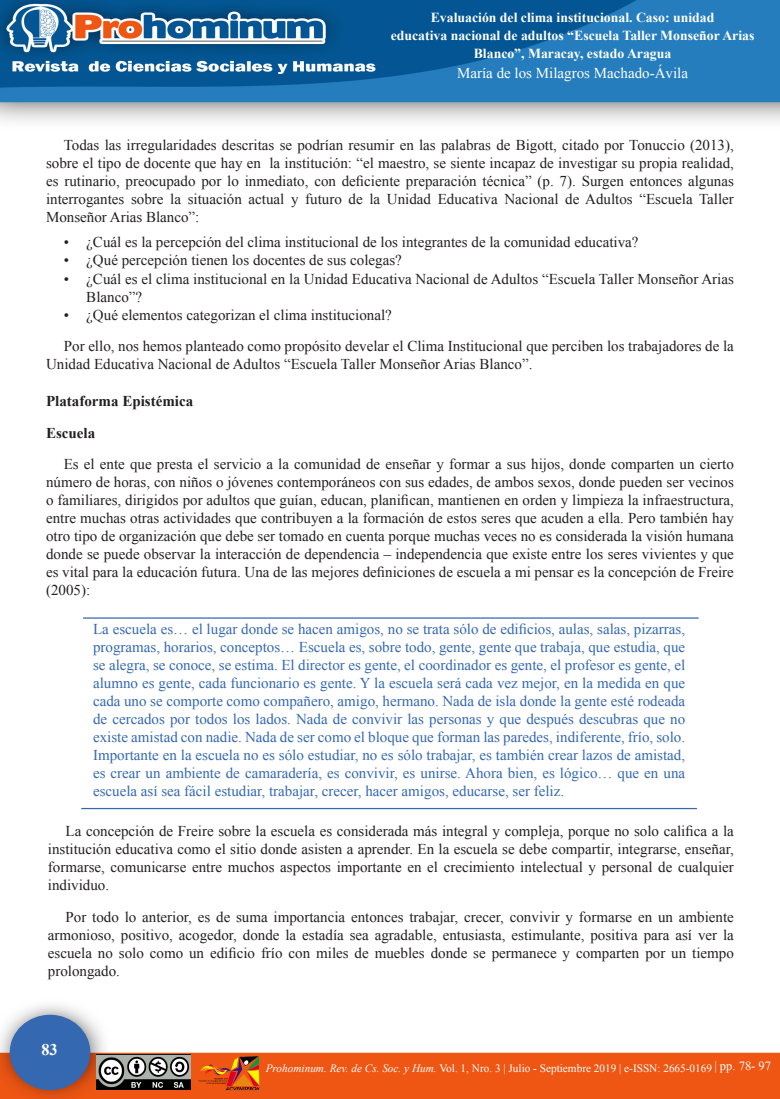
<style>
.page{position:relative;width:780px;height:1099px;background:#fff}
.page>*{position:absolute;margin:0;border:0;box-sizing:border-box;transform-origin:0 0}
.t1{font:700 16.25px "Times New Roman";color:#fff}
.t2{font:15px/18px "Times New Roman";color:#231f20;text-align:justify}
.t3{font:15px/18px "Times New Roman";color:#3468b1;text-align:justify}
.t4{font:15px "Times New Roman";color:#fff}
.t5{font:700 15px "Times New Roman";color:#231f20}
.t6{font:700 13.75px/18px "Times New Roman";color:#fff;text-align:center}
.t7{font:12.5px "Times New Roman";color:#fff}
.t8{font:11.25px "Times New Roman";color:#fff}
.s1{font-style:italic}
</style>
<div class="page">
<img style="left:0;top:1005px;width:780px;height:93px">
<div style="left:10px;top:1015px;width:80px;height:74px;background:#3468b1;border-radius:50%"></div>
<div style="left:10px;top:1014px;width:80px;height:76px;border:1px solid #3468b1;border-radius:50%"></div>
<img style="left:97px;top:1054px;width:93px;height:35px">
<img style="left:196px;top:1054px;width:63px;height:37px">
<img style="left:0;top:0;width:780px;height:122px">
<hr style="left:83px;top:617px;width:615px;height:1px;background:#3468b1">
<hr style="left:81px;top:808px;width:616px;height:1px;background:#3468b1">
<p class="t6" style="left:431px;top:8px;width:285px">Evaluación del clima institucional. Caso: unidad</p>
<p class="t6" style="left:390px;top:26px;width:365px">educativa nacional de adultos “Escuela Taller Monseñor Arias<br>Blanco”, Maracay, estado Aragua</p>
<p class="t4" style="left:457px;top:62px;width:232px">María de los Milagros Machado-Ávila</p>
<p class="t2" style="left:46px;top:136px;width:689px;text-indent:18px">Todas las irregularidades descritas se podrían resumir en las palabras de Bigott, citado por Tonuccio (2013), sobre el tipo de docente que hay en la institución: “el maestro, se siente incapaz de investigar su propia realidad, es rutinario, preocupado por lo inmediato, con deficiente preparación técnica” (p. 7). Surgen entonces algunas interrogantes sobre la situación actual y futuro de la Unidad Educativa Nacional de Adultos “Escuela Taller Monseñor Arias Blanco”:</p>
<p class="t2" style="left:64px;top:233px;width:576px">• ¿Cuál es la percepción del clima institucional de los integrantes de la comunidad educativa?</p>
<p class="t2" style="left:64px;top:251px;width:339px">• ¿Qué percepción tienen los docentes de sus colegas?</p>
<p class="t2" style="left:86px;top:269px;width:649px;text-indent:-22px">• ¿Cuál es el clima institucional en la Unidad Educativa Nacional de Adultos “Escuela Taller Monseñor Arias<br>Blanco”?</p>
<p class="t2" style="left:64px;top:305px;width:329px">• ¿Qué elementos categorizan el clima institucional?</p>
<p class="t2" style="left:46px;top:336px;width:689px;text-indent:18px">Por ello, nos hemos planteado como propósito develar el Clima Institucional que perciben los trabajadores de la<br>Unidad Educativa Nacional de Adultos “Escuela Taller Monseñor Arias Blanco”.</p>
<p class="t5" style="left:46px;top:391px;width:149px">Plataforma Epistémica</p>
<p class="t5" style="left:46px;top:422px;width:51px">Escuela</p>
<p class="t2" style="left:46px;top:454px;width:689px;text-indent:18px">Es el ente que presta el servicio a la comunidad de enseñar y formar a sus hijos, donde comparten un cierto número de horas, con niños o jóvenes contemporáneos con sus edades, de ambos sexos, donde pueden ser vecinos o familiares, dirigidos por adultos que guían, educan, planifican, mantienen en orden y limpieza la infraestructura, entre muchas otras actividades que contribuyen a la formación de estos seres que acuden a ella. Pero también hay otro tipo de organización que debe ser tomado en cuenta porque muchas veces no es considerada la visión humana donde se puede observar la interacción de dependencia – independencia que existe entre los seres vivientes y que es vital para la educación futura. Una de las mejores definiciones de escuela a mi pensar es la concepción de Freire (2005):</p>
<p class="t3" style="left:93px;top:619px;width:593px">La escuela es… el lugar donde se hacen amigos, no se trata sólo de edificios, aulas, salas, pizarras, programas, horarios, conceptos… Escuela es, sobre todo, gente, gente que trabaja, que estudia, que se alegra, se conoce, se estima. El director es gente, el coordinador es gente, el profesor es gente, el alumno es gente, cada funcionario es gente. Y la escuela será cada vez mejor, en la medida en que cada uno se comporte como compañero, amigo, hermano. Nada de isla donde la gente esté rodeada de cercados por todos los lados. Nada de convivir las personas y que después descubras que no existe amistad con nadie. Nada de ser como el bloque que forman las paredes, indiferente, frío, solo.<br>Importante en la escuela no es sólo estudiar, no es sólo trabajar, es también crear lazos de amistad, es crear un ambiente de camaradería, es convivir, es unirse. Ahora bien, es lógico… que en una escuela así sea fácil estudiar, trabajar, crecer, hacer amigos, educarse, ser feliz.</p>
<p class="t2" style="left:48px;top:822px;width:687px;text-indent:18px">La concepción de Freire sobre la escuela es considerada más integral y compleja, porque no solo califica a la institución educativa como el sitio donde asisten a aprender. En la escuela se debe compartir, integrarse, enseñar, formarse, comunicarse entre muchos aspectos importante en el crecimiento intelectual y personal de cualquier individuo.</p>
<p class="t2" style="left:48px;top:907px;width:687px;text-indent:18px">Por todo lo anterior, es de suma importancia entonces trabajar, crecer, convivir y formarse en un ambiente armonioso, positivo, acogedor, donde la estadía sea agradable, entusiasta, estimulante, positiva para así ver la escuela no solo como un edificio frío con miles de muebles donde se permanece y comparten por un tiempo prolongado.</p>
<p class="t1" style="left:41px;top:1037px;width:18px">83</p>
<p class="t7" style="left:714px;top:1057px;width:58px">| pp. 78- 97</p>
<p class="t8" style="left:266px;top:1060px;width:448px"><span class="s1">Prohominum. Rev. de Cs. Soc. y Hum.</span> Vol. 1, Nro. 3 | Julio - Septiembre 2019 | e-ISSN: 2665-0169</p>
</div>
